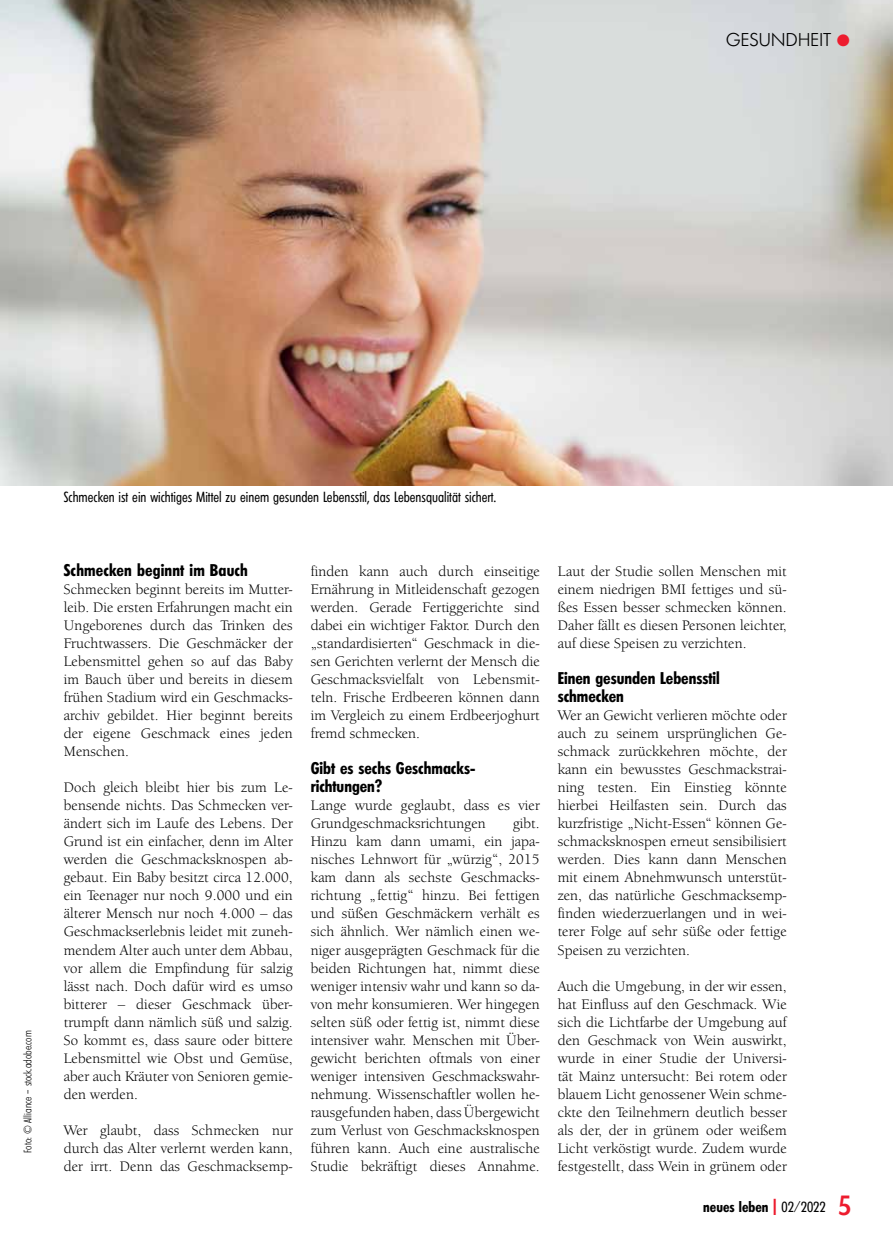
<style>
.page{position:relative;width:893px;height:1255px;background:#fff}
.page>*{position:absolute;margin:0;border:0;box-sizing:border-box;transform-origin:0 0}
.t1{font:300 18px "Limerick";letter-spacing:.02em;color:#000}
.t2{font:600 16.5px/18px "Climerick";color:#000}
.t3{font:15px/18px "Berkeley Oldstyle IT Cby BT";letter-spacing:.01em;color:#000;text-align:justify}
.t4{font:14.25px "Climerick";color:#000;scale:.95 1}
.t5{font:600 14.25px "Climerick";color:#000}
.t6{font:300 10.5px "Climerick";color:#000}
.s1{color:#ed1c2e}
.s2{font-weight:400;font-size:22.5px;color:#ed1c2e}
.s3{font-weight:400}
.s4{font-weight:500;font-size:27px;color:#ed1c2e}
</style>
<div class="page">
<img style="left:0;top:0;width:893px;height:485px">
<p class="t1" style="left:726px;top:29px;width:125px">GESUNDHEIT <span class="s1">●</span></p>
<p class="t6" style="left:22px;top:1152px;width:124px;rotate:-90deg">Foto: © Alliance – stock.adobe.com</p>
<p class="t4" style="left:64px;top:489px;width:456px">Schmecken ist ein wichtiges Mittel zu einem gesunden Lebensstil, das Lebensqualität sichert.</p>
<p class="t2" style="left:64px;top:562px;width:186px">Schmecken beginnt im Bauch</p>
<p class="t3" style="left:64px;top:580px;width:230px">Schmecken beginnt bereits im Mutter&shy;leib. Die ersten Erfahrungen macht ein Ungeborenes durch das Trinken des Fruchtwassers. Die Geschmäcker der Lebensmittel gehen so auf das Baby im Bauch über und bereits in diesem frühen Stadium wird ein Geschmacks&shy;archiv gebildet. Hier beginnt bereits der eigene Geschmack eines jeden Menschen.</p>
<p class="t3" style="left:64px;top:778px;width:230px">Doch gleich bleibt hier bis zum Le&shy;bensende nichts. Das Schmecken ver&shy;ändert sich im Laufe des Lebens. Der Grund ist ein einfacher, denn im Alter werden die Geschmacksknospen ab&shy;gebaut. Ein Baby besitzt circa 12.000, ein Teenager nur noch 9.000 und ein älterer Mensch nur noch 4.000 – das Geschmackserlebnis leidet mit zuneh&shy;mendem Alter auch unter dem Abbau, vor allem die Empfindung für salzig lässt nach. Doch dafür wird es umso bitterer – dieser Geschmack über&shy;trumpft dann nämlich süß und salzig.<br>So kommt es, dass saure oder bittere Lebensmittel wie Obst und Gemüse, aber auch Kräuter von Senioren gemie&shy;den werden.</p>
<p class="t3" style="left:64px;top:1120px;width:230px">Wer glaubt, dass Schmecken nur durch das Alter verlernt werden kann, der irrt. Denn das Geschmacksemp-</p>
<p class="t3" style="left:311px;top:562px;width:230px">finden kann auch durch einseitige Ernährung in Mitleidenschaft gezogen werden. Gerade Fertiggerichte sind dabei ein wichtiger Faktor. Durch den „standardisierten“ Geschmack in die&shy;sen Gerichten verlernt der Mensch die Geschmacksvielfalt von Lebensmit&shy;teln. Frische Erdbeeren können dann im Vergleich zu einem Erdbeerjoghurt fremd schmecken.</p>
<p class="t2" style="left:311px;top:760px;width:166px">Gibt es sechs Geschmacks&shy;richtungen?</p>
<p class="t3" style="left:311px;top:796px;width:230px">Lange wurde geglaubt, dass es vier<br>Grundgeschmacksrichtungen</p>
<p class="t3" style="left:311px;top:814px;width:230px;text-indent:202px">gibt.<br>Hinzu kam dann umami, ein japa&shy;nisches Lehnwort für „würzig“, 2015 kam dann als sechste Geschmacks&shy;richtung „fettig“ hinzu. Bei fettigen und süßen Geschmäckern verhält es sich ähnlich. Wer nämlich einen we&shy;niger ausgeprägten Geschmack für die beiden Richtungen hat, nimmt diese weniger intensiv wahr und kann so da&shy;von mehr konsumieren. Wer hingegen selten süß oder fettig ist, nimmt diese intensiver wahr. Menschen mit Über&shy;gewicht berichten oftmals von einer weniger intensiven Geschmackswahr&shy;nehmung. Wissenschaftler wollen he&shy;rausgefunden haben, dass Übergewicht zum Verlust von Geschmacksknospen führen kann. Auch eine australische Studie bekräftigt dieses Annahme.</p>
<p class="t3" style="left:558px;top:562px;width:230px">Laut der Studie sollen Menschen mit einem niedrigen BMI fettiges und sü&shy;ßes Essen besser schmecken können.<br>Daher fällt es diesen Personen leichter, auf diese Speisen zu verzichten.</p>
<p class="t2" style="left:558px;top:670px;width:164px">Einen gesunden Lebensstil schmecken</p>
<p class="t3" style="left:558px;top:706px;width:230px">Wer an Gewicht verlieren möchte oder auch zu seinem ursprünglichen Ge&shy;schmack zurückkehren möchte, der kann ein bewusstes Geschmackstrai&shy;ning testen. Ein Einstieg könnte hierbei Heilfasten sein. Durch das kurzfristige „Nicht-Essen“ können Ge&shy;schmacksknospen erneut sensibilisiert werden. Dies kann dann Menschen mit einem Abnehmwunsch unterstüt&shy;zen, das natürliche Geschmacksemp&shy;finden wiederzuerlangen und in wei&shy;terer Folge auf sehr süße oder fettige Speisen zu verzichten.</p>
<p class="t3" style="left:558px;top:976px;width:230px">Auch die Umgebung, in der wir essen, hat Einfluss auf den Geschmack. Wie sich die Lichtfarbe der Umgebung auf den Geschmack von Wein auswirkt, wurde in einer Studie der Universi&shy;tät Mainz untersucht: Bei rotem oder blauem Licht genossener Wein schme&shy;ckte den Teilnehmern deutlich besser als der, der in grünem oder weißem Licht verköstigt wurde. Zudem wurde festgestellt, dass Wein in grünem oder</p>
<p class="t5" style="left:703px;top:1198px;width:149px">neues leben <span class="s2">I</span> <span class="s3">02/2022</span> <span class="s4">5</span></p>
</div>
